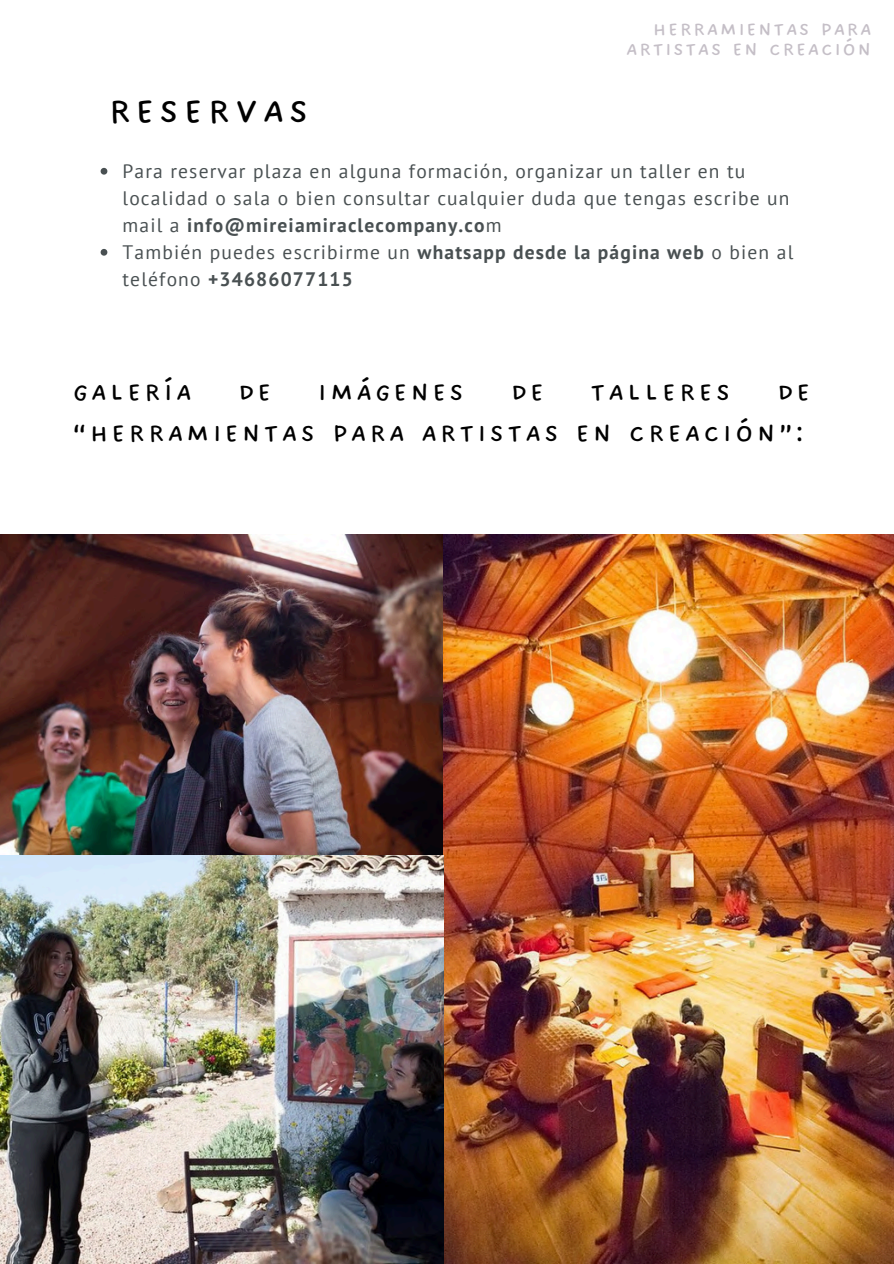
<style>
.page{position:relative;width:894px;height:1264px;background:#fff}
.page>*{position:absolute;margin:0;border:0;box-sizing:border-box;transform-origin:0 0}
.t1{font:48.75px "DO All Caps Regular";letter-spacing:.09em;color:#000}
.t2{font:35.25px/40.5px "DO All Caps Regular";letter-spacing:.09em;color:#000;text-align:right}
.t3{font:25.8px/19.2px "DO All Caps Regular";letter-spacing:.06em;color:#c5bfc7;text-align:right}
.t4{font:19.5px/27px "PT Sans";letter-spacing:.06em;color:#495052}
.s1{font-weight:700}
</style>
<div class="page">
<img style="left:0;top:534px;width:443px;height:321px">
<img style="left:443px;top:534px;width:450px;height:729px">
<img style="left:0;top:855px;width:443px;height:408px">
<svg style="left:101px;top:168px;width:6px;height:7px"></svg>
<svg style="left:101px;top:249px;width:6px;height:7px"></svg>
<h3 class="t1" style="left:108px;top:79px;width:202px">RESERVAS</h3>
<h1 class="t3" style="left:626px;top:19px;width:246px">HERRAMIENTAS PARA<br>ARTISTAS EN CREACIÓN</h1>
<p class="t4" style="left:122px;top:157px;width:668px">Para reservar plaza en alguna formación, organizar un taller en tu localidad o sala o bien consultar cualquier duda que tengas escribe un mail a <span class="s1">info@mireiamiraclecompany.co</span>m</p>
<p class="t4" style="left:122px;top:238px;width:672px">También puedes escribirme un <span class="s1">whatsapp desde la página web</span> o bien al teléfono <span class="s1">+34686077115</span></p>
<h2 class="t2" style="left:73px;top:371px;width:120px">GALERÍA</h2>
<h2 class="t2" style="left:238px;top:371px;width:35px">DE</h2>
<h2 class="t2" style="left:318px;top:371px;width:148px">IMÁGENES</h2>
<h2 class="t2" style="left:510px;top:371px;width:35px">DE</h2>
<h2 class="t2" style="left:590px;top:371px;width:141px">TALLERES</h2>
<h2 class="t2" style="left:73px;top:371px;width:738px">DE<br>“HERRAMIENTAS PARA ARTISTAS EN CREACIÓN”:</h2>
</div>
